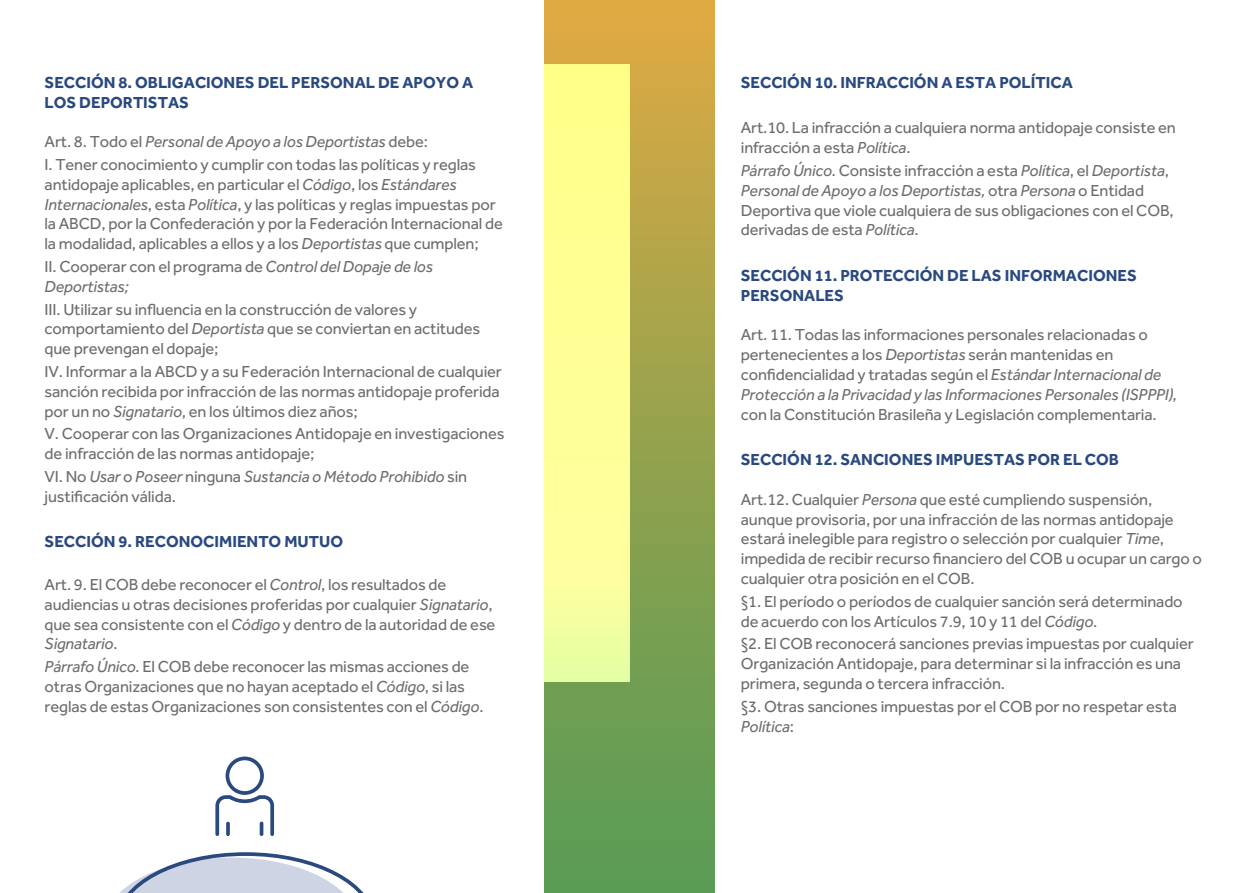
<style>
.page{position:relative;width:1259px;height:893px;background:#fff}
.page>*{position:absolute;margin:0;border:0;box-sizing:border-box;transform-origin:0 0}
.t1{font:16.5px/19.8px "Effra";letter-spacing:-.01em;color:#6d6d70}
.t2{font:700 16.5px/19.8px "Effra";color:#29497f}
.t3{font:italic 16.5px/19.8px "Effra";letter-spacing:-.01em;color:#6d6d70}
.s1{font-style:italic}
.s2{font-style:normal}
</style>
<div class="page">
<div style="left:544px;top:0;width:170px;height:893px;background:linear-gradient(to bottom,#da4,#529b56)"></div>
<svg style="left:544px;top:65px;width:85px;height:617px;fill:#ffff98"></svg>
<svg style="left:215px;top:756px;width:59px;height:80px"></svg>
<svg style="left:226px;top:822px;width:4px;height:14px"></svg>
<hr style="left:260px;top:822px;width:3px;height:14px;background:#29497f;border-radius:2px">
<svg style="left:120px;top:852px;width:244px;height:41px"></svg>
<p class="t2" style="left:45px;top:72px;width:430px">SECCIÓN 8. OBLIGACIONES DEL PERSONAL DE APOYO A<br>LOS DEPORTISTAS</p>
<p class="t1" style="left:45px;top:130px;width:433px;line-height:22.8px">Art. 8. Todo el <span class="s1">Personal de Apoyo a los Deportistas</span> debe:<br>I. Tener conocimiento y cumplir con todas las políticas y reglas</p>
<p class="t1" style="left:45px;top:174px;width:460px">antidopaje aplicables, en particular el <span class="s1">Código</span>, los <span class="s1">Estándares Internacionales</span>, esta <span class="s1">Política</span>, y las políticas y reglas impuestas por la ABCD, por la Confederación y por la Federación Internacional de la modalidad, aplicables a ellos y a los <span class="s1">Deportistas</span> que cumplen;</p>
<p class="t3" style="left:45px;top:256px;width:390px"><span class="s2">II. Cooperar con el programa de</span> Control del Dopaje de los<br>Deportistas;</p>
<p class="t1" style="left:45px;top:299px;width:437px">III. Utilizar su influencia en la construcción de valores y comportamiento del <span class="s1">Deportista</span> que se conviertan en actitudes que prevengan el dopaje;</p>
<p class="t1" style="left:45px;top:361px;width:459px">IV. Informar a la ABCD y a su Federación Internacional de cualquier sanción recibida por infracción de las normas antidopaje proferida por un no <span class="s1">Signatario</span>, en los últimos diez años;</p>
<p class="t1" style="left:45px;top:424px;width:461px">V. Cooperar con las Organizaciones Antidopaje en investigaciones de infracción de las normas antidopaje;</p>
<p class="t1" style="left:45px;top:466px;width:424px">VI. No <span class="s1">Usar</span> o <span class="s1">Poseer</span> ninguna <span class="s1">Sustancia o Método Prohibido</span> sin justificación válida.</p>
<p class="t2" style="left:45px;top:532px;width:300px">SECCIÓN 9. RECONOCIMIENTO MUTUO</p>
<p class="t1" style="left:45px;top:574px;width:452px">Art. 9. El COB debe reconocer el <span class="s1">Control</span>, los resultados de audiencias u otras decisiones proferidas por cualquier <span class="s1">Signatario</span>, que sea consistente con el <span class="s1">Código</span> y dentro de la autoridad de ese <span class="s1">Signatario</span>.</p>
<p class="t1" style="left:45px;top:657px;width:440px"><span class="s1">Párrafo Único.</span> El COB debe reconocer las mismas acciones de otras Organizaciones que no hayan aceptado el <span class="s1">Código</span>, si las reglas de estas Organizaciones son consistentes con el <span class="s1">Código</span>.</p>
<p class="t2" style="left:741px;top:72px;width:333px">SECCIÓN 10. INFRACCIÓN A ESTA POLÍTICA</p>
<p class="t1" style="left:741px;top:118px;width:436px">Art.10. La infracción a cualquiera norma antidopaje consiste en infracción a esta <span class="s1">Política</span>.</p>
<p class="t1" style="left:741px;top:160px;width:434px"><span class="s1">Párrafo Único.</span> Consiste infracción a esta <span class="s1">Política</span>, el <span class="s1">Deportista</span>, <span class="s1">Personal de Apoyo a los Deportistas,</span> otra <span class="s1">Persona</span> o Entidad Deportiva que viole cualquiera de sus obligaciones con el COB, derivadas de esta <span class="s1">Política</span>.</p>
<p class="t2" style="left:741px;top:265px;width:397px">SECCIÓN 11. PROTECCIÓN DE LAS INFORMACIONES<br>PERSONALES</p>
<p class="t1" style="left:741px;top:325px;width:438px">Art. 11. Todas las informaciones personales relacionadas o pertenecientes a los <span class="s1">Deportistas</span> serán mantenidas en confidencialidad y tratadas según el <span class="s1">Estándar Internacional de Protección a la Privacidad y las Informaciones Personales (ISPPPI),</span></p>
<p class="t1" style="left:741px;top:404px;width:417px">con la Constitución Brasileña y Legislación complementaria.</p>
<p class="t2" style="left:741px;top:449px;width:380px">SECCIÓN 12. SANCIONES IMPUESTAS POR EL COB</p>
<p class="t1" style="left:741px;top:489px;width:463px">Art.12. Cualquier <span class="s1">Persona</span> que esté cumpliendo suspensión, aunque provisoria, por una infracción de las normas antidopaje estará inelegible para registro o selección por cualquier <span class="s1">Time</span>, impedida de recibir recurso financiero del COB u ocupar un cargo o cualquier otra posición en el COB.</p>
<p class="t1" style="left:741px;top:591px;width:443px">§1. El período o períodos de cualquier sanción será determinado de acuerdo con los Artículos 7.9, 10 y 11 del <span class="s1">Código</span>.</p>
<p class="t1" style="left:741px;top:634px;width:454px">§2. El COB reconocerá sanciones previas impuestas por cualquier<br>Organización Antidopaje, para determinar si la infracción es una primera, segunda o tercera infracción.</p>
<p class="t1" style="left:741px;top:696px;width:438px">§3. Otras sanciones impuestas por el COB por no respetar esta<br><span class="s1">Política</span>:</p>
</div>
